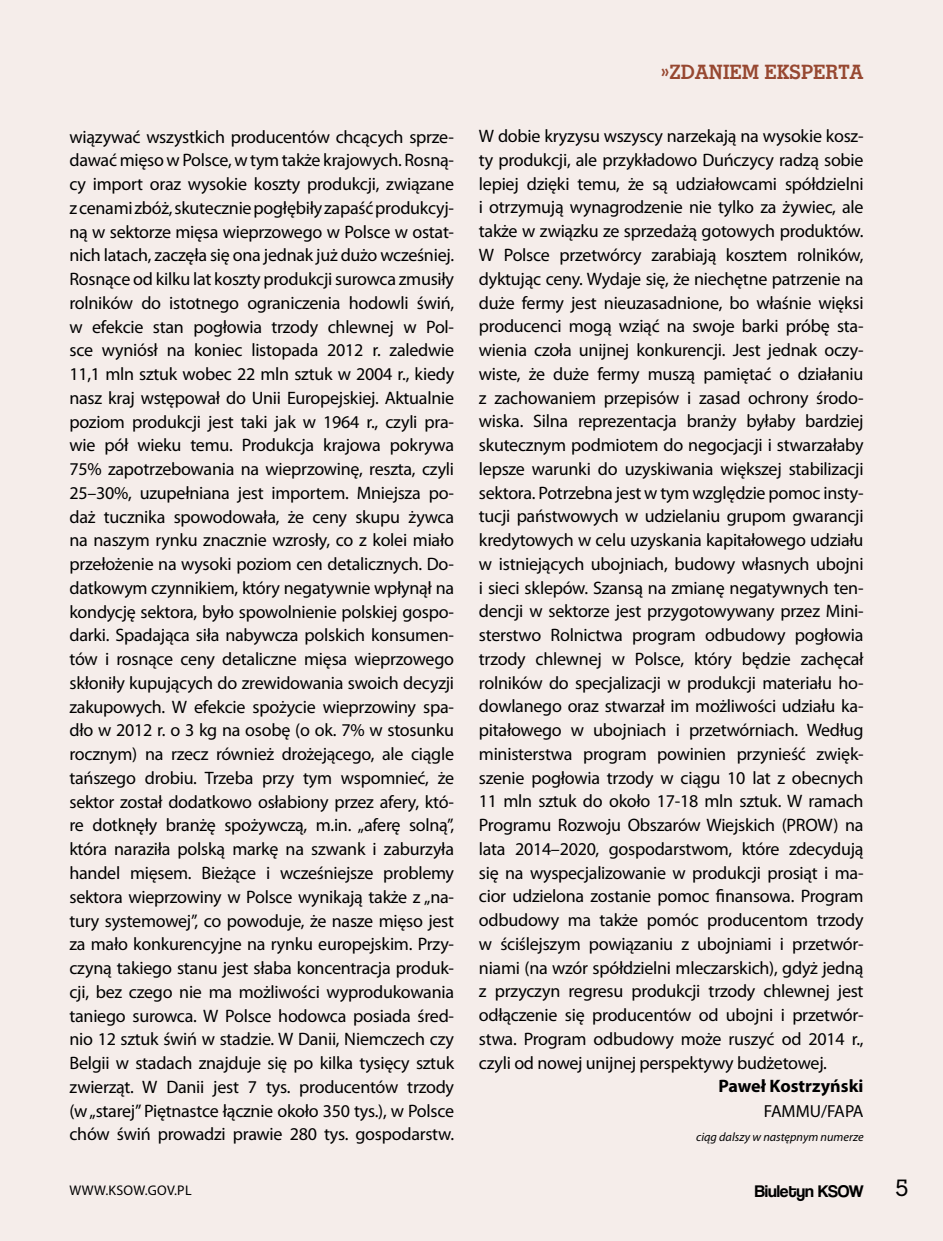
<style>
.page{position:relative;width:943px;height:1241px;background:#fff}
.page>*{position:absolute;margin:0;border:0;box-sizing:border-box;transform-origin:0 0}
.t1{font:21px "Stymie Md PL";color:#000}
.t2{font:18.03px/23.8px "Myriad Pro";letter-spacing:-.015em;color:#000;text-align:justify}
.t3{font:700 18.03px "Stymie PL";color:#974831}
.t4{font:700 18.03px "Myriad Pro";color:#000}
.t5{font:17.5px "Coolvetica Rg";color:#000}
.t6{font:17.5px "Myriad Pro";letter-spacing:-.08em;color:#000}
.t7{font:14px "Myriad Pro";letter-spacing:.02em;color:#000}
.t8{font:italic 12.25px "Myriad Pro";color:#000}
</style>
<div class="page">
<div style="left:0;top:0;width:943px;height:1240px;background:#f5edea"></div>
<p class="t3" style="left:660px;top:60px;width:205px">»ZDANIEM EKSPERTA</p>
<p class="t2" style="left:69px;top:124px;width:386px">wiązywać wszystkich producentów chcących sprze&shy;dawać mięso w Polsce, w tym także krajowych. Rosną&shy;cy import oraz wysokie koszty produkcji, związane z cenami zbóż, skutecznie pogłębiły zapaść produkcyj&shy;ną w sektorze mięsa wieprzowego w Polsce w ostat&shy;nich latach, zaczęła się ona jednak już dużo wcześniej.<br>Rosnące od kilku lat koszty produkcji surowca zmusiły rolników do istotnego ograniczenia hodowli świń, w efekcie stan pogłowia trzody chlewnej w Pol&shy;sce wyniósł na koniec listopada 2012 r. zaledwie 11,1 mln sztuk wobec 22 mln sztuk w 2004 r., kiedy nasz kraj wstępował do Unii Europejskiej. Aktualnie poziom produkcji jest taki jak w 1964 r., czyli pra&shy;wie pół wieku temu. Produkcja krajowa pokrywa 75% zapotrzebowania na wieprzowinę, reszta, czyli 25–30%, uzupełniana jest importem. Mniejsza po&shy;daż tucznika spowodowała, że ceny skupu żywca na naszym rynku znacznie wzrosły, co z kolei miało przełożenie na wysoki poziom cen detalicznych. Do&shy;datkowym czynnikiem, który negatywnie wpłynął na kondycję sektora, było spowolnienie polskiej gospo&shy;darki. Spadająca siła nabywcza polskich konsumen&shy;tów i rosnące ceny detaliczne mięsa wieprzowego skłoniły kupujących do zrewidowania swoich decyzji zakupowych. W efekcie spożycie wieprzowiny spa&shy;dło w 2012 r. o 3 kg na osobę (o ok. 7% w stosunku rocznym) na rzecz również drożejącego, ale ciągle tańszego drobiu. Trzeba przy tym wspomnieć, że sektor został dodatkowo osłabiony przez afery, któ&shy;re dotknęły branżę spożywczą, m.in. „aferę solną”, która naraziła polską markę na szwank i zaburzyła handel mięsem. Bieżące i wcześniejsze problemy sektora wieprzowiny w Polsce wynikają także z „na&shy;tury systemowej”, co powoduje, że nasze mięso jest za mało konkurencyjne na rynku europejskim. Przy&shy;czyną takiego stanu jest słaba koncentracja produk&shy;cji, bez czego nie ma możliwości wyprodukowania taniego surowca. W Polsce hodowca posiada śred&shy;nio 12 sztuk świń w stadzie. W Danii, N iemczech czy Belgii w stadach znajduje się po kilka tysięcy sztuk zwierząt. W Danii jest 7 tys. producentów trzody (w „starej” Piętnastce łącznie około 350 tys.), w Polsce chów świń prowadzi prawie 280 tys. gospodarstw.</p>
<p class="t2" style="left:479px;top:124px;width:387px">W dobie kryzysu wszyscy narzekają na wysokie kosz&shy;ty produkcji, ale przykładowo Duńczycy radzą sobie lepiej dzięki temu, że są udziałowcami spółdzielni i otrzymują wynagrodzenie nie tylko za żywiec, ale także w związku ze sprzedażą gotowych produktów.<br>W Polsce przetwórcy zarabiają kosztem rolników, dyktując ceny. Wydaje się, że niechętne patrzenie na duże fermy jest nieuzasadnione, bo właśnie więksi producenci mogą wziąć na swoje barki próbę sta&shy;wienia czoła unijnej konkurencji. Jest jednak oczy&shy;wiste, że duże fermy muszą pamiętać o działaniu z zachowaniem przepisów i zasad ochrony środo&shy;wiska. Silna reprezentacja branży byłaby bardziej skutecznym podmiotem do negocjacji i stwarzałaby lepsze warunki do uzyskiwania większej stabilizacji sektora. Potrzebna jest w tym względzie pomoc insty&shy;tucji państwowych w udzielaniu grupom gwarancji kredytowych w celu uzyskania kapitałowego udziału w istniejących ubojniach, budowy własnych ubojni i sieci sklepów. Szansą na zmianę negatywnych ten&shy;dencji w sektorze jest przygotowywany przez Mini&shy;sterstwo Rolnictwa program odbudowy pogłowia trzody chlewnej w Polsce, który będzie zachęcał rolników do specjalizacji w produkcji materiału ho&shy;dowlanego oraz stwarzał im możliwości udziału ka&shy;pitałowego w ubojniach i przetwórniach. Według ministerstwa program powinien przynieść zwięk&shy;szenie pogłowia trzody w ciągu 10 lat z obecnych 11 mln sztuk do około 17-18 mln sztuk. W ramach Programu Rozwoju Obszarów Wiejskich (PROW</p>
<p class="t2" style="left:479px;top:812px;width:386px;text-indent:354px">) na lata 2014–2020, gospodarstwom, które zdecydują się na wyspecjalizowanie w produkcji prosiąt i ma&shy;cior udzielona zostanie pomoc finansowa. Program odbudowy ma także pomóc producentom trzody w ściślejszym powiązaniu z ubojniami i przetwór&shy;niami (na wzór spółdzielni mleczarskich), gdyż jedną z przyczyn regresu produkcji trzody chlewnej jest odłączenie się producentów od ubojni i przetwór&shy;stwa. Program odbudowy może ruszyć od 2014 r., czyli od nowej unijnej perspektywy budżetowej.</p>
<p class="t4" style="left:718px;top:1074px;width:147px">Paweł Kostrzyński</p>
<p class="t6" style="left:763px;top:1099px;width:100px">FAMMU/FAPA</p>
<p class="t8" style="left:696px;top:1128px;width:169px">ciąg dalszy w następnym numerze</p>
<p class="t7" style="left:70px;top:1181px;width:123px">www.ksow.gov.pl</p>
<p class="t5" style="left:754px;top:1180px;width:110px">Biuletyn KSOW</p>
<p class="t1" style="left:895px;top:1173px;width:14px">5</p>
</div>
